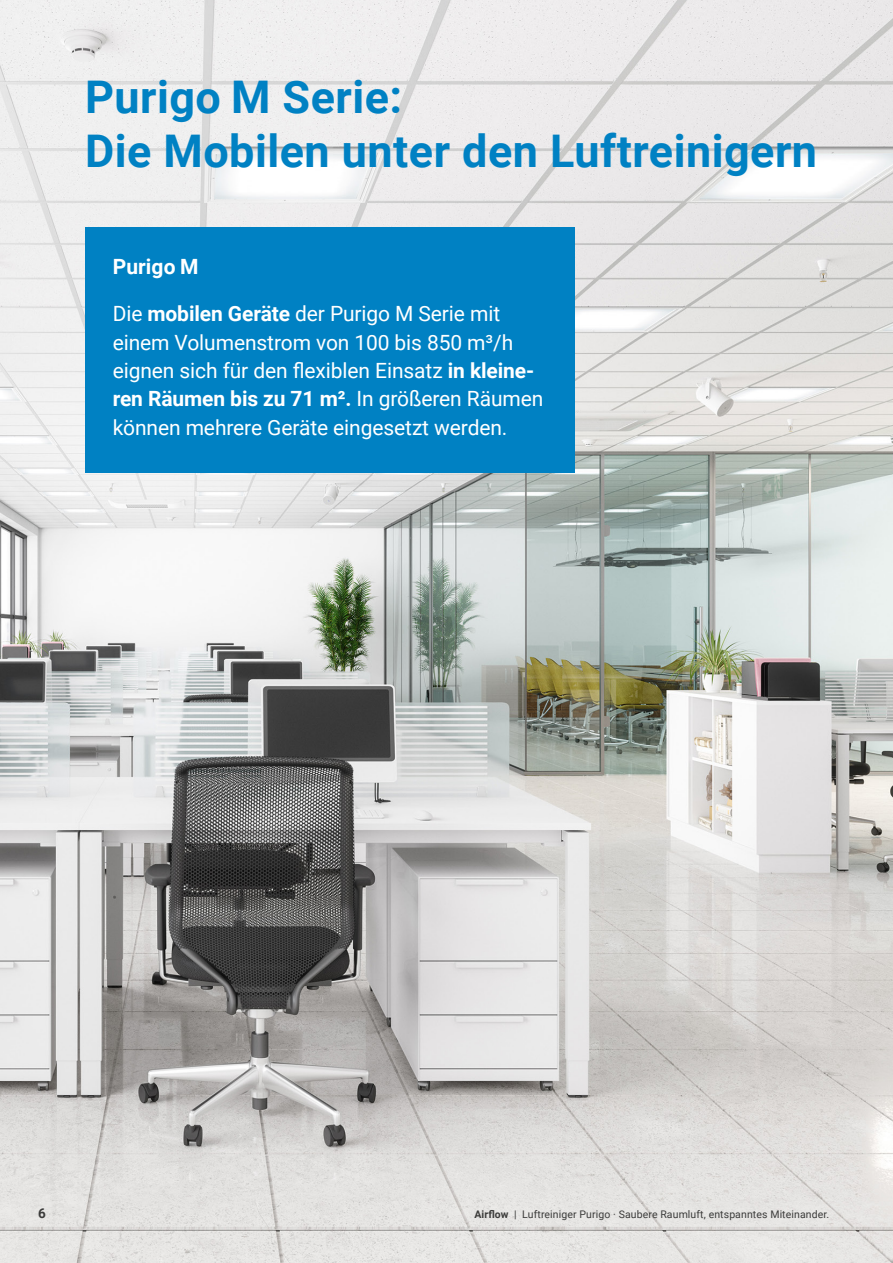
<style>
.page{position:relative;width:893px;height:1263px;background:#fff}
.page>*{position:absolute;margin:0;border:0;box-sizing:border-box;transform-origin:0 0}
.t1{font:700 45px/54px "Roboto";letter-spacing:.01em;color:#0081c3}
.t2{font:21px/28.3px "Roboto";letter-spacing:-.005em;color:#fff}
.t3{font:700 21px "Roboto";letter-spacing:.005em;color:#fff}
.t4{font:700 13.5px "Roboto";color:#3b3b3a}
.t5{font:10.5px "Roboto";letter-spacing:.01em;color:#3b3b3a}
.s1{font-weight:700}
</style>
<div class="page">
<img style="left:0;top:0;width:893px;height:1263px">
<div style="left:85px;top:227px;width:489px;height:245px;background:#0081c3"></div>
<h1 class="t1" style="left:85px;top:69px;width:733px">Purigo M Serie:<br>Die Mobilen unter den Luftreinigern</h1>
<p class="t3" style="left:113px;top:252px;width:87px">Purigo M</p>
<p class="t2" style="left:113px;top:299px;width:432px">Die <span class="s1">mobilen Geräte</span> der Purigo M Serie mit einem Volumenstrom von 100 bis 850 m³/h eignen sich für den flexiblen Einsatz <span class="s1">in kleine&shy;ren Räumen bis zu 71 m².</span> In größeren Räumen können mehrere Geräte eingesetzt werden.</p>
<p class="t4" style="left:38px;top:1204px;width:9px">6</p>
<p class="t5" style="left:474px;top:1207px;width:356px"><span class="s1">Airflow</span> | Luftreiniger Purigo · Saubere Raumluft, entspanntes Miteinander.</p>
</div>
